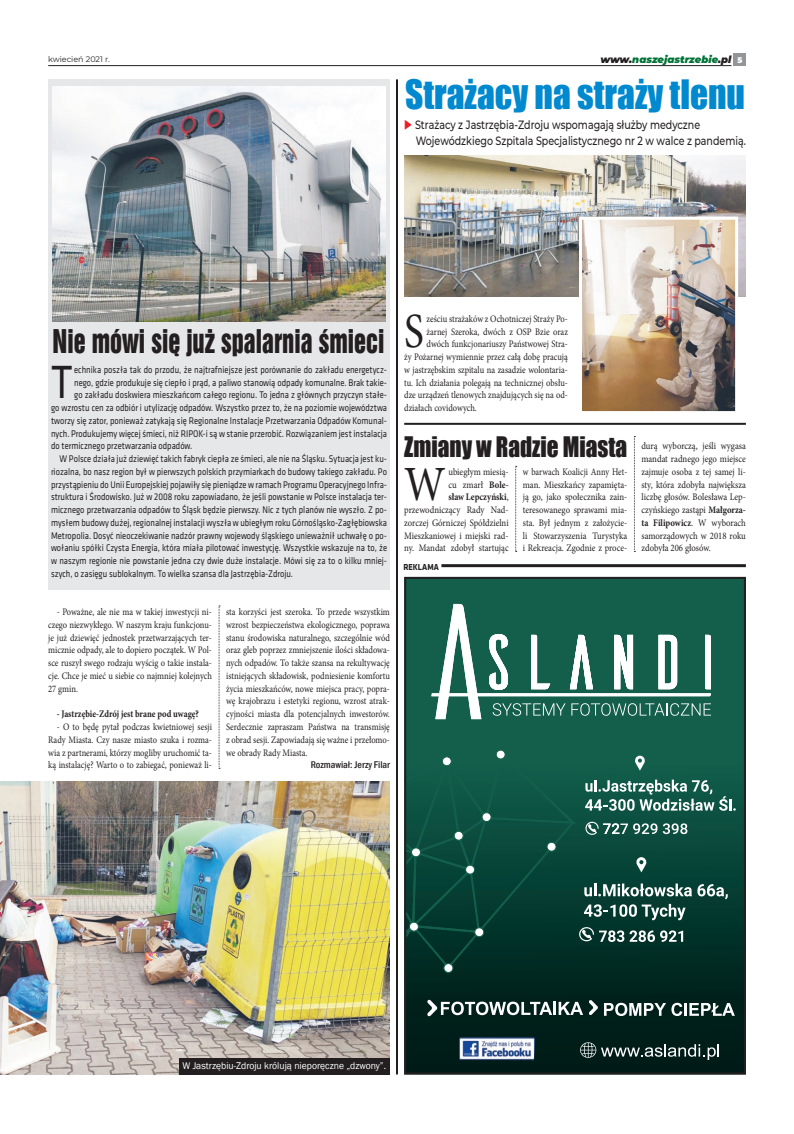
<style>
.page{position:relative;width:794px;height:1134px;background:#fff}
.page>*{position:absolute;margin:0;border:0;box-sizing:border-box;transform-origin:0 0}
.Tekst{font:49.2px "Minion Pro";color:#231f20;scale:.87 1}
.Tekst-2{font:49.2px "Minion Pro";color:#231f20;scale:.85 1}
.Tekst-3{font:48.3px "Klavika";color:#231f20;scale:.85 1}
.t1{font:37.2px "Impact";color:#0089cf;scale:.95 1}
.Tekst-4{font:30px "Swis 921 EU";color:#231f20;scale:.82 1}
.Tekst-5{font:26px "Impact";color:#231f20;scale:.9 1}
.Tekst-6{font:500 12px/16px "Montserrat";color:#231f20;scale:.79 1}
.Tekst-7{font:10px/12.8px "Klavika";color:#231f20;text-align:justify;scale:.85 1}
.Tekst-8{font:10px/12.8px "Minion Pro";color:#231f20;text-align:justify;scale:.85 1}
.Tekst-9{font:10px/12.8px "Minion Pro";color:#231f20;text-align:right;scale:.87 1}
.Tekst-10{font:10px/12.8px "Minion Pro";color:#231f20;text-align:justify;scale:.83 1}
.podpis_pod_foto{font:10px "Franklin Gothic";color:#fff;scale:.96 1}
.Tekst-11{font:700 10px "Minion Pro";color:#231f20;scale:.85 1}
.tekst{font:italic 900 10px "Montserrat";color:#007236}
.autor{font:500 condensed 10px "Franklin Gothic";color:#231f20}
.tekst-2{font:700 9px "Klavika";color:#231f20;scale:.9 1}
.t2{font:8px "Montserrat";color:#231f20}
.tekst-3{font:900 8px "Montserrat";color:#fff}
.s1{color:#231f20}
.s2{color:#ee1d23}
.s3{font-weight:700}
</style>
<div class="page">
<div style="left:734px;top:54px;width:12px;height:12px;background:#939598"></div>
<hr style="left:48px;top:65px;width:683px;height:1px;background:#231f20">
<svg style="left:407px;top:580px;width:336px;height:491px;background:#094034"></svg>
<img style="left:458px;top:1036px;width:77px;height:26px">
<div style="left:444px;top:963px;width:9px;height:9px;background:#fff;border-radius:50%"></div>
<div style="left:443px;top:963px;width:10px;height:10px;border:1px solid #135f4c;border-radius:50%"></div>
<svg style="left:431px;top:604px;width:280px;height:115px"></svg>
<svg style="left:580px;top:1042px;width:139px;height:18px;background:#374d4a"></svg>
<svg style="left:407px;top:753px;width:328px;height:216px;background:#155043"></svg>
<svg style="left:427px;top:1000px;width:156px;height:16px"></svg>
<svg style="left:589px;top:1000px;width:9px;height:15px"></svg>
<svg style="left:604px;top:1003px;width:131px;height:13px"></svg>
<div style="left:442px;top:757px;width:9px;height:9px;background:#fff;border-radius:50%"></div>
<div style="left:442px;top:756px;width:9px;height:10px;border:1px solid #135f4c;border-radius:50%"></div>
<div style="left:496px;top:750px;width:9px;height:9px;background:#fff;border-radius:50%"></div>
<div style="left:496px;top:750px;width:9px;height:9px;border:1px solid #135f4c;border-radius:50%"></div>
<div style="left:404px;top:577px;width:342px;height:497px;border:2px solid #231f20"></div>
<hr style="left:441px;top:564px;width:305px;height:3px;background:#231f20">
<div style="left:48px;top:79px;width:342px;height:511px;background:#e6e7e9"></div>
<img style="left:52px;top:86px;width:334px;height:236px">
<img style="left:0;top:781px;width:390px;height:293px">
<hr style="left:396px;top:79px;width:2px;height:995px;background:#231f20">
<svg style="left:219px;top:606px;width:1px;height:163px"></svg>
<hr style="left:404px;top:423px;width:342px;height:2px;background:#231f20">
<svg style="left:515px;top:466px;width:2px;height:86px"></svg>
<svg style="left:634px;top:436px;width:1px;height:116px"></svg>
<img style="left:404px;top:156px;width:342px;height:140px">
<img style="left:577px;top:215px;width:162px;height:197px">
<div style="left:180px;top:1058px;width:210px;height:16px;background:#231f20"></div>
<p class="t2" style="left:48px;top:53px;width:63px">kwiecień 2021 r.</p>
<p class="tekst" style="left:600px;top:51px;width:133px"><span class="s1">www.</span>naszejastrzebie<span class="s1">.pl</span></p>
<p class="tekst-3" style="left:737px;top:54px;width:6px">5</p>
<p class="t1" style="left:405px;top:65px;width:359px">Strażacy na straży tlenu</p>
<p class="Tekst-6" style="left:416px;top:117px;width:419px;text-indent:-12px"><span class="s2">◆</span> Strażacy z Jastrzębia-Zdroju wspomagają służby medyczne<br>Wojewódzkiego Szpitala Specjalistycznego nr 2 w walce z pandemią.</p>
<p class="Tekst-4" style="left:52px;top:322px;width:406px">Nie mówi się już spalarnia śmieci</p>
<p class="Tekst-3" style="left:51px;top:356px;width:27px">T</p>
<p class="Tekst-7" style="left:74px;top:363px;width:369px">echnika poszła tak do przodu, że najtrafniejsze jest porównanie do zakładu energetycz-</p>
<p class="Tekst-7" style="left:74px;top:376px;width:369px">nego, gdzie produkuje się ciepło i prąd, a paliwo stanowią odpady komunalne. Brak takie-</p>
<p class="Tekst-7" style="left:74px;top:389px;width:369px">go zakładu doskwiera mieszkańcom całego regionu. To jedna z głównych przyczyn stałe-</p>
<p class="Tekst-7" style="left:51px;top:401px;width:397px">go wzrostu cen za odbiór i utylizację odpadów. Wszystko przez to, że na poziomie województwa</p>
<p class="Tekst-7" style="left:51px;top:414px;width:397px">tworzy się zator, ponieważ zatykają się Regionalne Instalacje Przetwarzania Odpadów Komunal-</p>
<p class="Tekst-7" style="left:51px;top:427px;width:397px">nych. Produkujemy więcej śmieci, niż RIPOK-i są w stanie przerobić. Rozwiązaniem jest instalacja</p>
<p class="Tekst-7" style="left:51px;top:440px;width:168px">do termicznego przetwarzania odpadów.</p>
<p class="Tekst-7" style="left:51px;top:453px;width:397px;text-indent:9px">W Polsce działa już dziewięć takich fabryk ciepła ze śmieci, ale nie na Śląsku. Sytuacja jest ku&shy;riozalna, bo nasz region był w pierwszych polskich przymiarkach do budowy takiego zakładu. Po przystąpieniu do Unii Europejskiej pojawiły się pieniądze w ramach Programu Operacyjnego Infra&shy;struktura i Środowisko. Już w 2008 roku zapowiadano, że jeśli powstanie w Polsce instalacja ter&shy;micznego przetwarzania odpadów to Śląsk będzie pierwszy. Nic z tych planów nie wyszło. Z po&shy;mysłem budowy dużej, regionalnej instalacji wyszła w ubiegłym roku Górnośląsko-Zagłębiowska Metropolia. Dosyć nieoczekiwanie nadzór prawny wojewody śląskiego unieważnił uchwałę o po&shy;wołaniu spółki Czysta Energia, która miała pilotować inwestycję. Wszystkie wskazuje na to, że w naszym regionie nie powstanie jedna czy dwie duże instalacje. Mówi się za to o kilku mniej&shy;szych, o zasięgu sublokalnym. To wielka szansa dla Jastrzębia-Zdroju.</p>
<p class="Tekst-8" style="left:48px;top:606px;width:194px;text-indent:9px">- Poważne, ale nie ma w takiej inwestycji ni&shy;czego niezwykłego. W naszym kraju funkcjonu&shy;je już dziewięć jednostek przetwarzających ter&shy;micznie odpady, ale to dopiero początek. W Pol&shy;sce ruszył swego rodzaju wyścig o takie instala&shy;cje. Chce je mieć u siebie co najmniej kolejnych 27 gmin.</p>
<p class="Tekst-11" style="left:57px;top:707px;width:169px">- Jastrzębie-Zdrój jest brane pod uwagę?</p>
<p class="Tekst-8" style="left:48px;top:720px;width:194px;text-indent:9px">- O to będę pytał podczas kwietniowej sesji Rady Miasta. Czy nasze miasto szuka i rozma&shy;wia z partnerami, którzy mogliby uruchomić ta&shy;ką instalację? Warto o to zabiegać, ponieważ li-</p>
<p class="Tekst-8" style="left:226px;top:606px;width:194px">sta korzyści jest szeroka. To przede wszystkim wzrost bezpieczeństwa ekologicznego, poprawa stanu środowiska naturalnego, szczególnie wód oraz gleb poprzez zmniejszenie ilości składowa&shy;nych odpadów. To także szansa na rekultywację istniejących składowisk, podniesienie komfortu życia mieszkańców, nowe miejsca pracy, popra&shy;wę krajobrazu i estetyki regionu, wzrost atrak&shy;cyjności miasta dla potencjalnych inwestorów.<br>Serdecznie zapraszam Państwa na transmisję z obrad sesji. Zapowiadają się ważne i przełomo&shy;we obrady Rady Miasta.</p>
<p class="autor" style="left:311px;top:758px;width:81px">Rozmawiał: Jerzy Filar</p>
<p class="Tekst-2" style="left:404px;top:299px;width:25px">S</p>
<p class="Tekst-8" style="left:426px;top:312px;width:168px">ześciu strażaków z Ochotniczej Straży Po-</p>
<p class="Tekst-8" style="left:426px;top:325px;width:168px">żarnej Szeroka, dwóch z OSP Bzie oraz</p>
<p class="Tekst-8" style="left:426px;top:338px;width:168px">dwóch funkcjonariuszy Państwowej Stra-</p>
<p class="Tekst-8" style="left:404px;top:350px;width:194px">ży Pożarnej wymiennie przez całą dobę pracują</p>
<p class="Tekst-8" style="left:404px;top:363px;width:194px">w jastrzębskim szpitalu na zasadzie wolontaria-</p>
<p class="Tekst-8" style="left:404px;top:376px;width:194px">tu. Ich działania polegają na technicznej obsłu-</p>
<p class="Tekst-8" style="left:404px;top:389px;width:194px">dze urządzeń tlenowych znajdujących się na od-</p>
<p class="Tekst-8" style="left:404px;top:401px;width:87px">działach covidowych.</p>
<p class="Tekst-5" style="left:404px;top:427px;width:249px">Zmiany w Radzie Miasta</p>
<p class="Tekst-9" style="left:404px;top:465px;width:122px">ubiegłym miesią-<br>cu zmarł <span class="s3">Bole-<br>sław Lepczyński</span>, przewodniczący Rady Nad&shy;zorczej Górniczej Spółdzielni<br>Mieszkaniowej i miejski rad&shy;ny. Mandat zdobył startując</p>
<p class="Tekst-10" style="left:523px;top:465px;width:127px">w barwach Koalicji Anny Het&shy;man. Mieszkańcy zapamięta&shy;ją go, jako społecznika zain&shy;teresowanego sprawami mia&shy;sta. Był jednym z założycie&shy;li Stowarzyszenia Turystyka i Rekreacja. Zgodnie z proce-</p>
<p class="Tekst" style="left:404px;top:452px;width:49px">W</p>
<p class="tekst-2" style="left:403px;top:562px;width:41px">REKLAMA</p>
<p class="Tekst-9" style="left:641px;top:440px;width:122px;text-align:justify">durą wyborczą, jeśli wygasa mandat radnego jego miejsce zajmuje osoba z tej samej li&shy;sty, która zdobyła największa liczbę głosów. Bolesława Lep&shy;czyńskiego zastąpi <span class="s3">Małgorza&shy;ta Filipowicz</span>. W wyborach samorządowych w 2018 roku zdobyła 206 głosów.</p>
<p class="podpis_pod_foto" style="left:182px;top:1059px;width:214px">W Jastrzębiu-Zdroju królują nieporęczne „dzwony”.</p>
</div>
